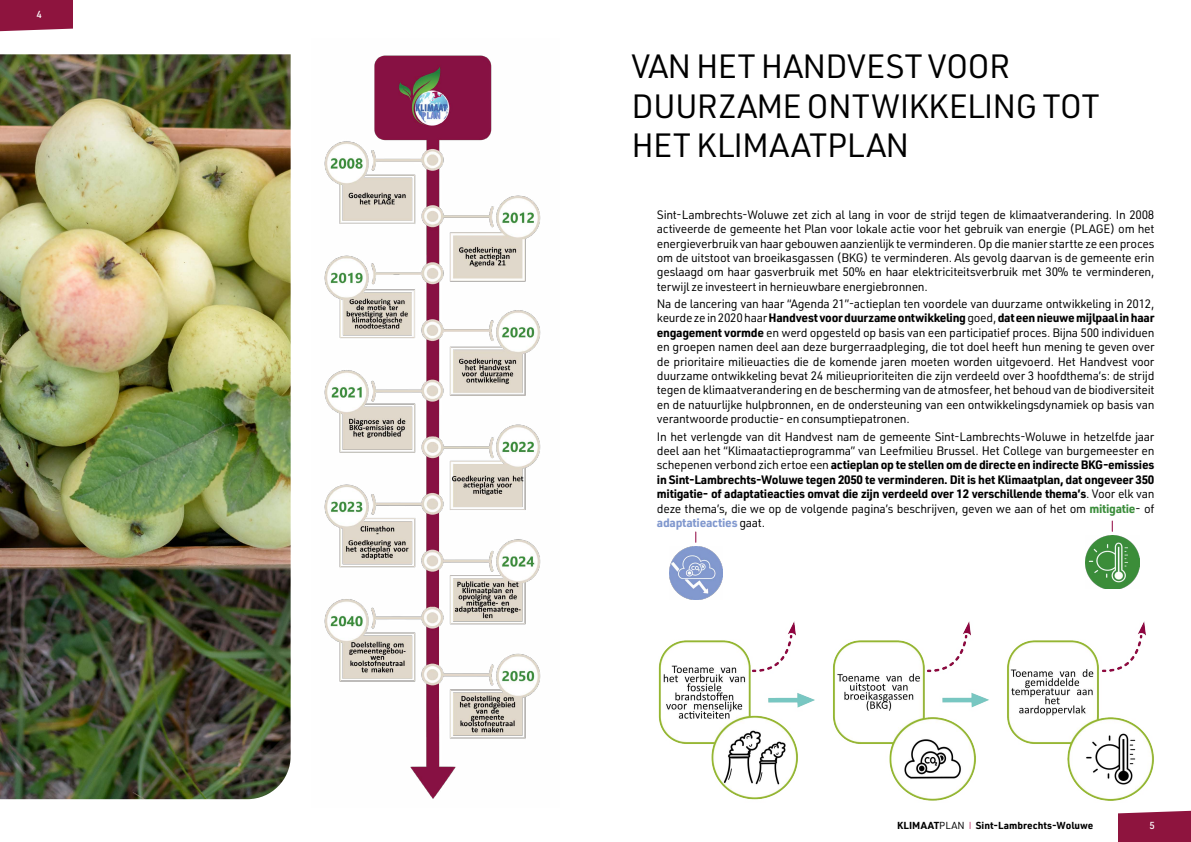
<style>
.page{position:relative;width:1191px;height:842px;background:#fff}
.page>*{position:absolute;margin:0;border:0;box-sizing:border-box;transform-origin:0 0}
.t1{font:33px/39.6px "URWDIN";letter-spacing:-.025em;color:#000}
.t2{font:12px/14.4px "URWDIN";letter-spacing:-.025em;color:#000;text-align:justify}
.t3{font:700 10px "URWDIN";color:#000}
.t4{font:500 10px "URWDIN";color:#fff}
.s1{font-weight:700}
.s2{font-weight:700;color:#3b8d3b}
.s3{font-weight:700;color:#8198ce}
.s4{font-weight:400}
.s5{font-weight:300;color:#ab1852}
</style>
<div class="page">
<div style="left:0;top:0;width:73px;height:31px;background:#8e143e"></div>
<div style="left:1118px;top:811px;width:73px;height:31px;background:#8e143e"></div>
<img style="left:0;top:54px;width:291px;height:745px">
<img style="left:1085px;top:536px;width:54px;height:53px">
<img style="left:669px;top:547px;width:53px;height:53px">
<img style="left:658px;top:621px;width:496px;height:180px">
<img style="left:324px;top:55px;width:217px;height:744px">
<p class="t4" style="left:36px;top:8px;width:7px">4</p>
<h1 class="t1" style="left:631px;top:45px;width:470px">VAN HET HANDVEST VOOR<br>DUURZAME ONTWIKKELING TOT<br>HET KLIMAATPLAN</h1>
<p class="t2" style="left:657px;top:207px;width:499px">Sint-Lambrechts-Woluwe zet zich al lang in voor de strijd tegen de klimaatverandering. In 2008 activeerde de gemeente het Plan voor lokale actie voor het gebruik van energie (PLAGE) om het energieverbruik van haar gebouwen aanzienlijk te verminderen. Op die manier startte ze een proces om de uitstoot van broeikasgassen (BKG) te verminderen. Als gevolg daarvan is de gemeente erin geslaagd om haar gasverbruik met 50% en haar elektriciteitsverbruik met 30% te verminderen, terwijl ze investeert in hernieuwbare energiebronnen.</p>
<p class="t2" style="left:657px;top:296px;width:499px">Na de lancering van haar “Agenda 21”-actieplan ten voordele van duurzame ontwikkeling in 2012, keurde ze in 2020 haar <span class="s1">Handvest voor duurzame ontwikkeling</span> goed, <span class="s1">dat een nieuwe mijlpaal in haar engagement vormde</span> en werd opgesteld op basis van een participatief proces. Bijna 500 individuen en groepen namen deel aan deze burgerraadpleging, die tot doel heeft hun mening te geven over de prioritaire milieuacties die de komende jaren moeten worden uitgevoerd. Het Handvest voor duurzame ontwikkeling bevat 24 milieuprioriteiten die zijn verdeeld over 3 hoofdthema’s: de strijd tegen de klimaatverandering en de bescherming van de atmosfeer, het behoud van de biodiversiteit en de natuurlijke hulpbronnen, en de ondersteuning van een ontwikkelingsdynamiek op basis van verantwoorde productie- en consumptiepatronen.</p>
<p class="t2" style="left:657px;top:429px;width:499px">In het verlengde van dit Handvest nam de gemeente Sint-Lambrechts-Woluwe in hetzelfde jaar deel aan het “Klimaatactieprogramma” van Leefmilieu Brussel. Het College van burgemeester en schepenen verbond zich ertoe een <span class="s1">actieplan op te stellen om de directe en indirecte BKG-emissies in Sint-Lambrechts-Woluwe tegen 2050 te verminderen. Dit is het Klimaatplan, dat ongeveer 350 mitigatie- of adaptatieacties omvat die zijn verdeeld over 12 verschillende thema’s</span>. Voor elk van deze thema’s, die we op de volgende pagina’s beschrijven, geven we aan of het om <span class="s2">mitigatie</span>- of <span class="s3">adaptatieacties</span> gaat.</p>
<p class="t3" style="left:897px;top:819px;width:198px">KLIMAAT<span class="s4">PLAN</span> <span class="s5">I</span> Sint-Lambrechts-Woluwe</p>
<p class="t4" style="left:1149px;top:819px;width:7px">5</p>
</div>
